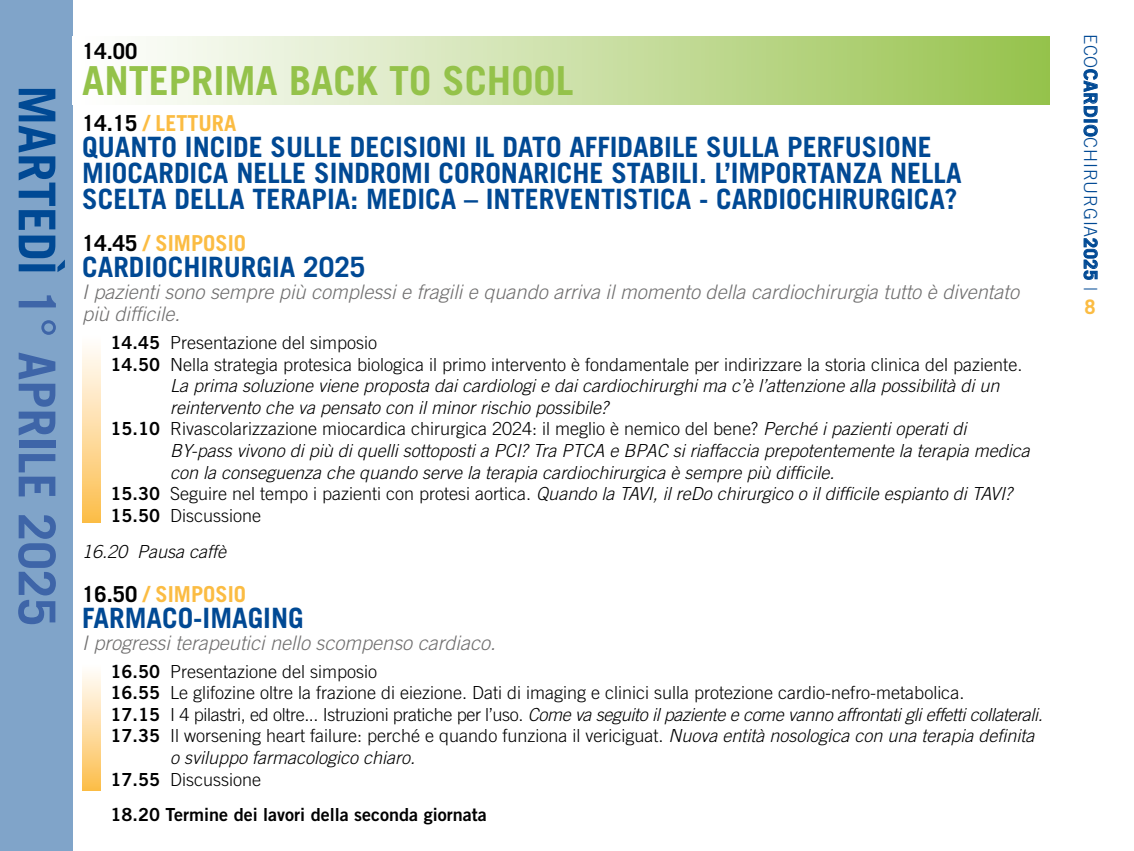
<style>
.page{position:relative;width:1134px;height:851px;background:#fff}
.page>*{position:absolute;margin:0;border:0;box-sizing:border-box;transform-origin:0 0}
.t1{font:700 50.8px "Trade Gothic LT Std";color:#3e65a8}
.t2{font:700 40px "Trade Gothic LT Std";color:#94c24a}
.t3{font:700 28px/26px "Trade Gothic LT Std";color:#004994}
.t4{font:700 22px "Trade Gothic LT Std";color:#fbbc43}
.t5{font:700 22px "Trade Gothic LT Std";color:#000}
.t6{font:italic 300 20px/22px "Trade Gothic LT Std";color:#706f6f}
.t7{font:700 20px "Trade Gothic LT Std";color:#fbbc43}
.t8{font:300 18px "Trade Gothic LT Std";color:#000}
.t9{font:italic 300 18px "Trade Gothic LT Std";color:#000}
.t10{font:italic 300 18px "Trade Gothic LT Std";letter-spacing:-.02em;color:#000}
.t11{font:18px "Trade Gothic LT Std Bd 2";color:#000}
.t12{font:300 18px "Trade Gothic LT Std";letter-spacing:.04em;color:#004994}
.s1{color:#004994}
.s2{color:#000}
.s3{font-family:"Trade Gothic LT Std Bd 2";font-weight:400}
.s4{font-style:italic}
.s5{font-family:"Trade Gothic LT Std Bd 2";font-weight:400;font-style:normal}
.s6{font-style:normal}
.s7{font-weight:700}
</style>
<div class="page">
<div style="left:82px;top:333px;width:18px;height:189px;background:linear-gradient(to bottom,#fff,#fcbe4c)"></div>
<div style="left:82px;top:662px;width:18px;height:127px;background:linear-gradient(to bottom,#fff,#fcbe4e)"></div>
<div style="left:0;top:0;width:73px;height:850px;background:#80a4c9"></div>
<div style="left:73px;top:36px;width:976px;height:68px;background:linear-gradient(to right,#fff,#98c34f)"></div>
<h1 class="t1" style="left:68px;top:85px;width:542px;rotate:90deg"><span class="s1">MARTEDÌ</span> 1° APRILE 2025</h1>
<p class="t5" style="left:82px;top:37px;width:57px">14.00</p>
<h2 class="t2" style="left:82px;top:56px;width:493px">ANTEPRIMA BACK TO SCHOOL</h2>
<p class="t4" style="left:82px;top:109px;width:156px"><span class="s2">14.15</span> / LETTURA</p>
<h3 class="t3" style="left:82px;top:133px;width:881px">QUANTO INCIDE SULLE DECISIONI IL DATO AFFIDABILE SULLA PERFUSIONE<br>MIOCARDICA NELLE SINDROMI CORONARICHE STABILI. L’IMPORTANZA NELLA<br>SCELTA DELLA TERAPIA: MEDICA – INTERVENTISTICA - CARDIOCHIRURGICA?</h3>
<p class="t4" style="left:82px;top:230px;width:165px"><span class="s2">14.45</span> / SIMPOSIO</p>
<h3 class="t3" style="left:82px;top:254px;width:285px">CARDIOCHIRURGIA 2025</h3>
<p class="t6" style="left:82px;top:281px;width:938px">I pazienti sono sempre più complessi e fragili e quando arriva il momento della cardiochirurgia tutto è diventato più difficile.</p>
<p class="t8" style="left:111px;top:332px;width:268px"><span class="s3">14.45</span> Presentazione del simposio</p>
<p class="t8" style="left:111px;top:353px;width:913px"><span class="s3">14.50</span> Nella strategia protesica biologica il primo intervento è fondamentale per indirizzare la storia clinica del paziente.</p>
<p class="t9" style="left:170px;top:375px;width:831px">La prima soluzione viene proposta dai cardiologi e dai cardiochirurghi ma c’è l’attenzione alla possibilità di un</p>
<p class="t9" style="left:170px;top:396px;width:440px">reintervento che va pensato con il minor rischio possibile?</p>
<p class="t8" style="left:111px;top:418px;width:857px"><span class="s3">15.10</span> Rivascolarizzazione miocardica chirurgica 2024: il meglio è nemico del bene? <span class="s4">Perché i pazienti operati di</span></p>
<p class="t9" style="left:170px;top:440px;width:861px">BY-pass vivono di più di quelli sottoposti a PCI? Tra PTCA e BPAC si riaffaccia prepotentemente la terapia medica</p>
<p class="t9" style="left:170px;top:461px;width:666px">con la conseguenza che quando serve la terapia cardiochirurgica è sempre più difficile.</p>
<p class="t9" style="left:111px;top:483px;width:903px"><span class="s5">15.30</span> <span class="s6">Seguire nel tempo i pazienti con protesi aortica.</span> Quando la TAVI, il reDo chirurgico o il difficile espianto di TAVI?</p>
<p class="t8" style="left:111px;top:504px;width:152px"><span class="s3">15.50</span> Discussione</p>
<p class="t9" style="left:82px;top:540px;width:146px">16.20 Pausa caffè</p>
<p class="t4" style="left:82px;top:580px;width:165px"><span class="s2">16.50</span> / SIMPOSIO</p>
<h3 class="t3" style="left:82px;top:604px;width:223px">FARMACO-IMAGING</h3>
<p class="t6" style="left:82px;top:632px;width:415px">I progressi terapeutici nello scompenso cardiaco.</p>
<p class="t8" style="left:111px;top:660px;width:268px"><span class="s3">16.50</span> Presentazione del simposio</p>
<p class="t8" style="left:111px;top:682px;width:855px"><span class="s3">16.55</span> Le glifozine oltre la frazione di eiezione. Dati di imaging e clinici sulla protezione cardio-nefro-metabolica.</p>
<p class="t10" style="left:111px;top:703px;width:934px"><span class="s5">17.15</span> <span class="s6">I 4 pilastri, ed oltre... Istruzioni pratiche per l’uso.</span> Come va seguito il paziente e come vanno affrontati gli effetti collaterali.</p>
<p class="t8" style="left:111px;top:725px;width:925px"><span class="s3">17.35</span> Il worsening heart failure: perché e quando funziona il vericiguat. <span class="s4">Nuova entità nosologica con una terapia definita</span></p>
<p class="t9" style="left:170px;top:746px;width:246px">o sviluppo farmacologico chiaro.</p>
<p class="t8" style="left:111px;top:768px;width:152px"><span class="s3">17.55</span> Discussione</p>
<p class="t11" style="left:111px;top:803px;width:378px">18.20 Termine dei lavori della seconda giornata</p>
<p class="t12" style="left:1101px;top:34px;width:258px;rotate:90deg">ECO<span class="s3">CARDIO</span>CHIRURGIA<span class="s7">2025</span> |</p>
<p class="t7" style="left:1084px;top:294px;width:13px">8</p>
</div>
